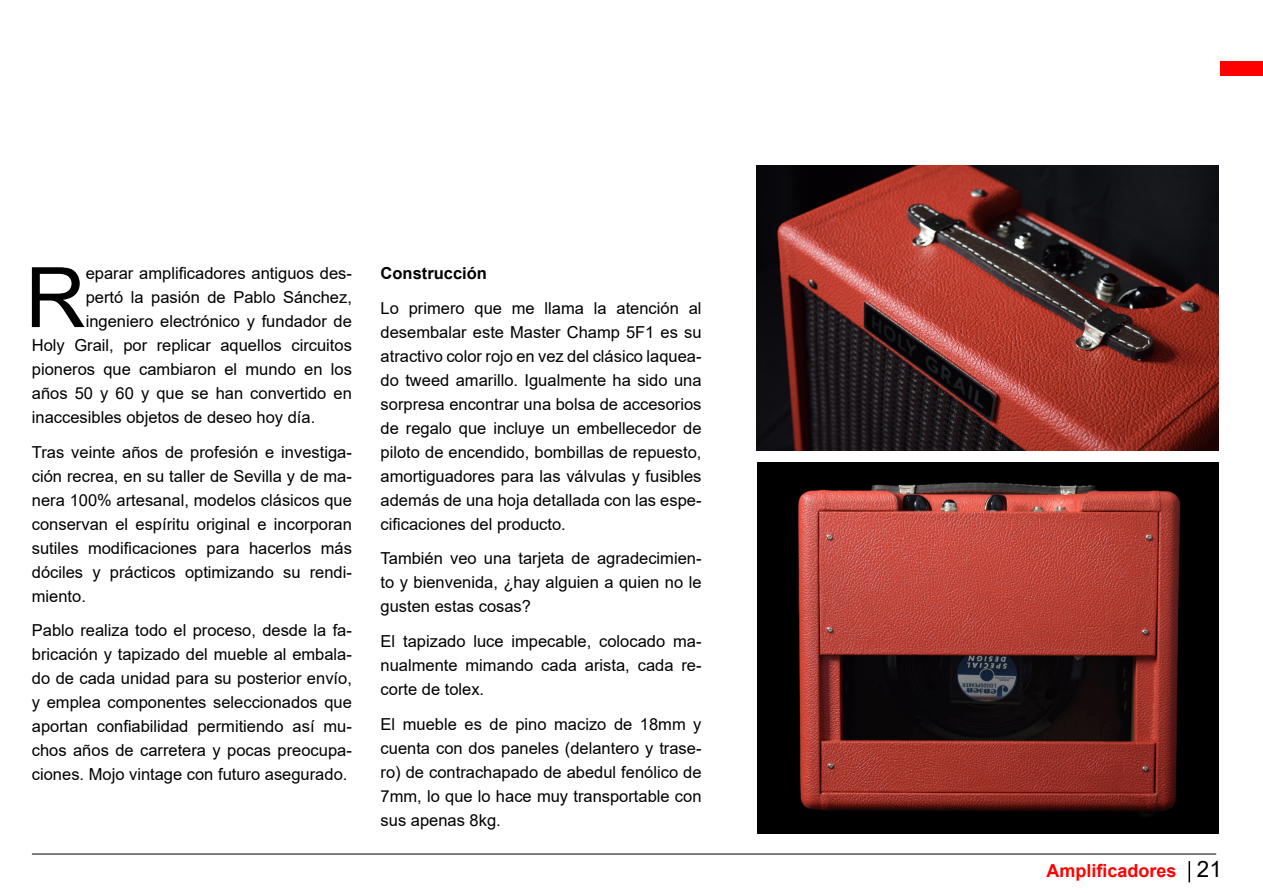
<style>
.page{position:relative;width:1263px;height:893px;background:#fff}
.page>*{position:absolute;margin:0;border:0;box-sizing:border-box;transform-origin:0 0}
.Titulares_pequeños{font:83.55px "Arial";color:#000}
.t1{font:700 18px "Arial";color:#f00}
.Titulares_pequeños-2{font:16.5px/24px "Arial";color:#000;text-align:justify}
.Titulares_pequeños-3{font:700 16.5px "Arial";color:#000}
.s1{font-weight:400;font-size:22.5px;color:#000}
</style>
<div class="page">
<hr style="left:1188px;top:861px;width:2px;height:21px;background:#000">
<hr style="left:32px;top:854px;width:1184px;height:1px;background:#000">
<div style="left:1220px;top:61px;width:43px;height:14px;background:#f00"></div>
<img style="left:756px;top:165px;width:462px;height:285px">
<img style="left:757px;top:463px;width:461px;height:370px">
<p class="Titulares_pequeños" style="left:25px;top:240px;width:62px">R</p>
<p class="Titulares_pequeños-2" style="left:86px;top:261px;width:268px">eparar amplificadores antiguos des-</p>
<p class="Titulares_pequeños-2" style="left:86px;top:285px;width:268px">pertó la pasión de Pablo Sánchez,</p>
<p class="Titulares_pequeños-2" style="left:86px;top:309px;width:268px">ingeniero electrónico y fundador de</p>
<p class="Titulares_pequeños-2" style="left:32px;top:333px;width:322px">Holy Grail, por replicar aquellos circuitos</p>
<p class="Titulares_pequeños-2" style="left:32px;top:357px;width:322px">pioneros que cambiaron el mundo en los</p>
<p class="Titulares_pequeños-2" style="left:32px;top:381px;width:322px">años 50 y 60 y que se han convertido en</p>
<p class="Titulares_pequeños-2" style="left:32px;top:405px;width:285px">inaccesibles objetos de deseo hoy día.</p>
<p class="Titulares_pequeños-2" style="left:32px;top:440px;width:322px">Tras veinte años de profesión e investiga&shy;ción recrea, en su taller de Sevilla y de ma&shy;nera 100% artesanal, modelos clásicos que conservan el espíritu original e incorporan sutiles modificaciones para hacerlos más dóciles y prácticos optimizando su rendi&shy;miento.</p>
<p class="Titulares_pequeños-2" style="left:32px;top:618px;width:322px">Pablo realiza todo el proceso, desde la fa&shy;bricación y tapizado del mueble al embala&shy;do de cada unidad para su posterior envío, y emplea componentes seleccionados que aportan confiabilidad permitiendo así mu&shy;chos años de carretera y pocas preocupa&shy;ciones. Mojo vintage con futuro asegurado.</p>
<p class="Titulares_pequeños-3" style="left:381px;top:262px;width:108px">Construcción</p>
<p class="Titulares_pequeños-2" style="left:381px;top:296px;width:322px">Lo primero que me llama la atención al desembalar este Master Champ 5F1 es su atractivo color rojo en vez del clásico laquea&shy;do tweed amarillo. Igualmente ha sido una sorpresa encontrar una bolsa de accesorios de regalo que incluye un embellecedor de piloto de encendido, bombillas de repuesto, amortiguadores para las válvulas y fusibles además de una hoja detallada con las espe&shy;cificaciones del producto.</p>
<p class="Titulares_pequeños-2" style="left:381px;top:546px;width:322px">También veo una tarjeta de agradecimien&shy;to y bienvenida, ¿hay alguien a quien no le gusten estas cosas?</p>
<p class="Titulares_pequeños-2" style="left:381px;top:629px;width:322px">El tapizado luce impecable, colocado ma&shy;nualmente mimando cada arista, cada re&shy;corte de tolex.</p>
<p class="Titulares_pequeños-2" style="left:381px;top:712px;width:322px">El mueble es de pino macizo de 18mm y cuenta con dos paneles (delantero y trase&shy;ro) de contrachapado de abedul fenólico de 7mm, lo que lo hace muy transportable con sus apenas 8kg.</p>
<p class="t1" style="left:1046px;top:858px;width:177px">Amplificadores <span class="s1">21</span></p>
</div>
